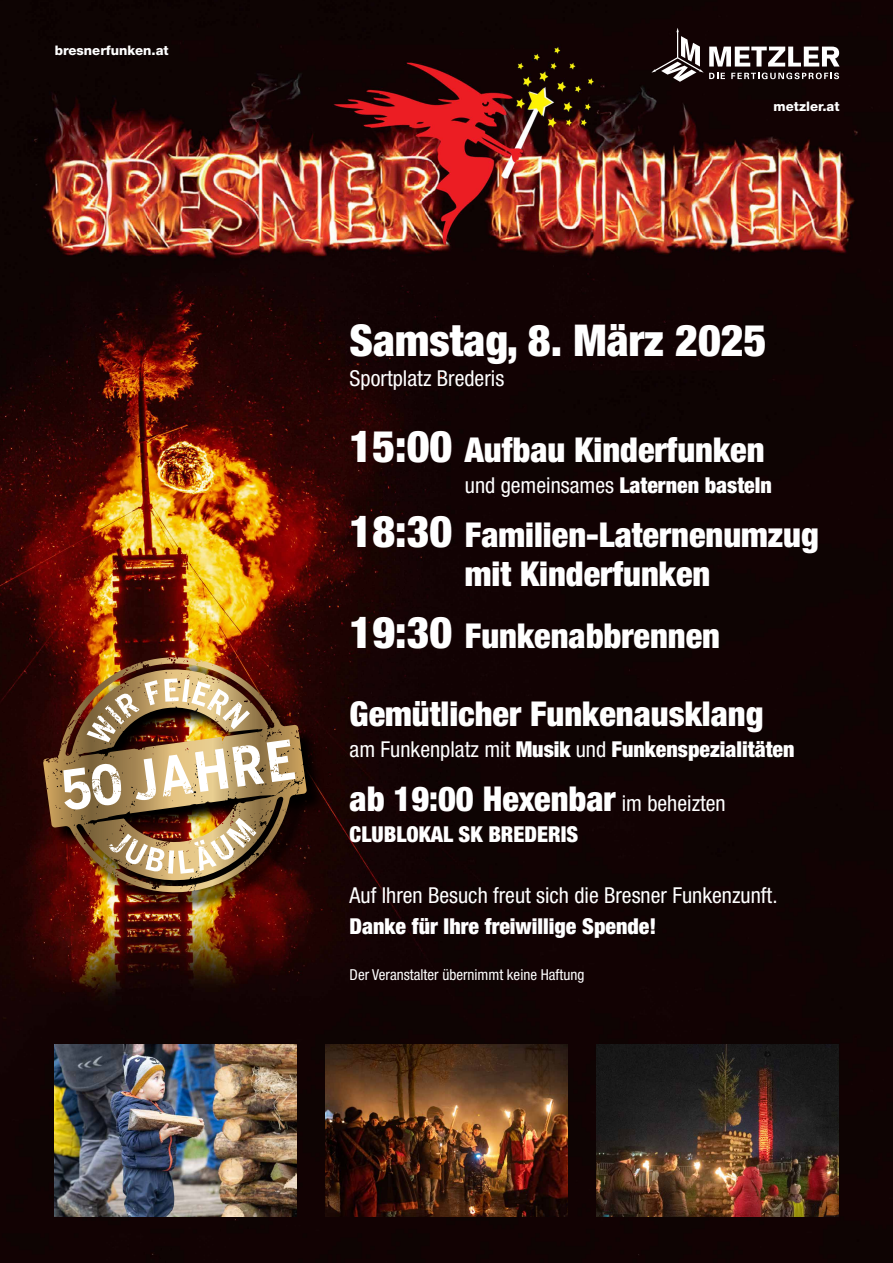
<style>
.page{position:relative;width:893px;height:1263px;background:#fff}
.page>*{position:absolute;margin:0;border:0;box-sizing:border-box;transform-origin:0 0}
.t1{font:900 condensed 43.95px "Helvetica Neue LT Std";color:#fff}
.t2{font:900 condensed 34.35px/39.5px "Helvetica Neue LT Std";color:#fff;text-align:center}
.t3{font:900 condensed 21.9px "Helvetica Neue LT Std";color:#fff}
.t4{font:condensed 21.9px "Helvetica Neue LT Pro";color:#fff}
.t5{font:condensed 15.15px "Helvetica Neue LT Pro";color:#fff}
.t6{font:800 13.2px "Helvetica Neue LT Pro";color:#fff}
.s1{font-size:43.95px}
.s2{font-family:"Helvetica Neue LT Pro";font-weight:400}
.s3{font-family:"Helvetica Neue LT Pro";font-weight:400;font-size:21.9px}
</style>
<div class="page">
<img style="left:0;top:0;width:893px;height:1263px">
<img style="left:55px;top:1044px;width:241px;height:172px">
<img style="left:326px;top:1044px;width:241px;height:172px">
<img style="left:597px;top:1044px;width:241px;height:172px">
<svg style="left:651px;top:28px;width:189px;height:54px"></svg>
<img style="left:45px;top:659px;width:281px;height:253px">
<img style="left:109px;top:817px;width:148px;height:57px">
<img style="left:46px;top:657px;width:250px;height:153px">
<p class="t6" style="left:55px;top:43px;width:115px">bresnerfunken.at</p>
<p class="t6" style="left:774px;top:99px;width:67px">metzler.at</p>
<p class="t1" style="left:350px;top:313px;width:418px">Samstag, 8. März 2025</p>
<p class="t4" style="left:350px;top:366px;width:156px">Sportplatz Brederis</p>
<p class="t2" style="left:350px;top:429px;width:416px"><span class="s1">15:00</span> Aufbau Kinderfunken</p>
<p class="t3" style="left:465px;top:471px;width:309px"><span class="s2">und gemeinsames</span> Laternen basteln</p>
<p class="t2" style="left:350px;top:514px;width:471px"><span class="s1">18:30</span> Familien-Laternenumzug mit Kinderfunken</p>
<p class="t2" style="left:350px;top:615px;width:372px"><span class="s1">19:30</span> Funkenabbrennen</p>
<p class="t2" style="left:350px;top:694px;width:415px">Gemütlicher Funkenausklang</p>
<p class="t3" style="left:350px;top:736px;width:446px"><span class="s2">am Funkenplatz mit</span> Musik <span class="s2">und</span> Funkenspezialitäten</p>
<p class="t2" style="left:350px;top:778px;width:378px">ab 19:00 Hexenbar <span class="s3">im beheizten</span></p>
<p class="t3" style="left:350px;top:820px;width:230px">CLUBLOKAL SK BREDERIS</p>
<p class="t4" style="left:350px;top:883px;width:429px">Auf Ihren Besuch freut sich die Bresner Funkenzunft.</p>
<p class="t3" style="left:350px;top:913px;width:308px">Danke für Ihre freiwillige Spende!</p>
<p class="t5" style="left:350px;top:966px;width:236px">Der Veranstalter übernimmt keine Haftung</p>
</div>
